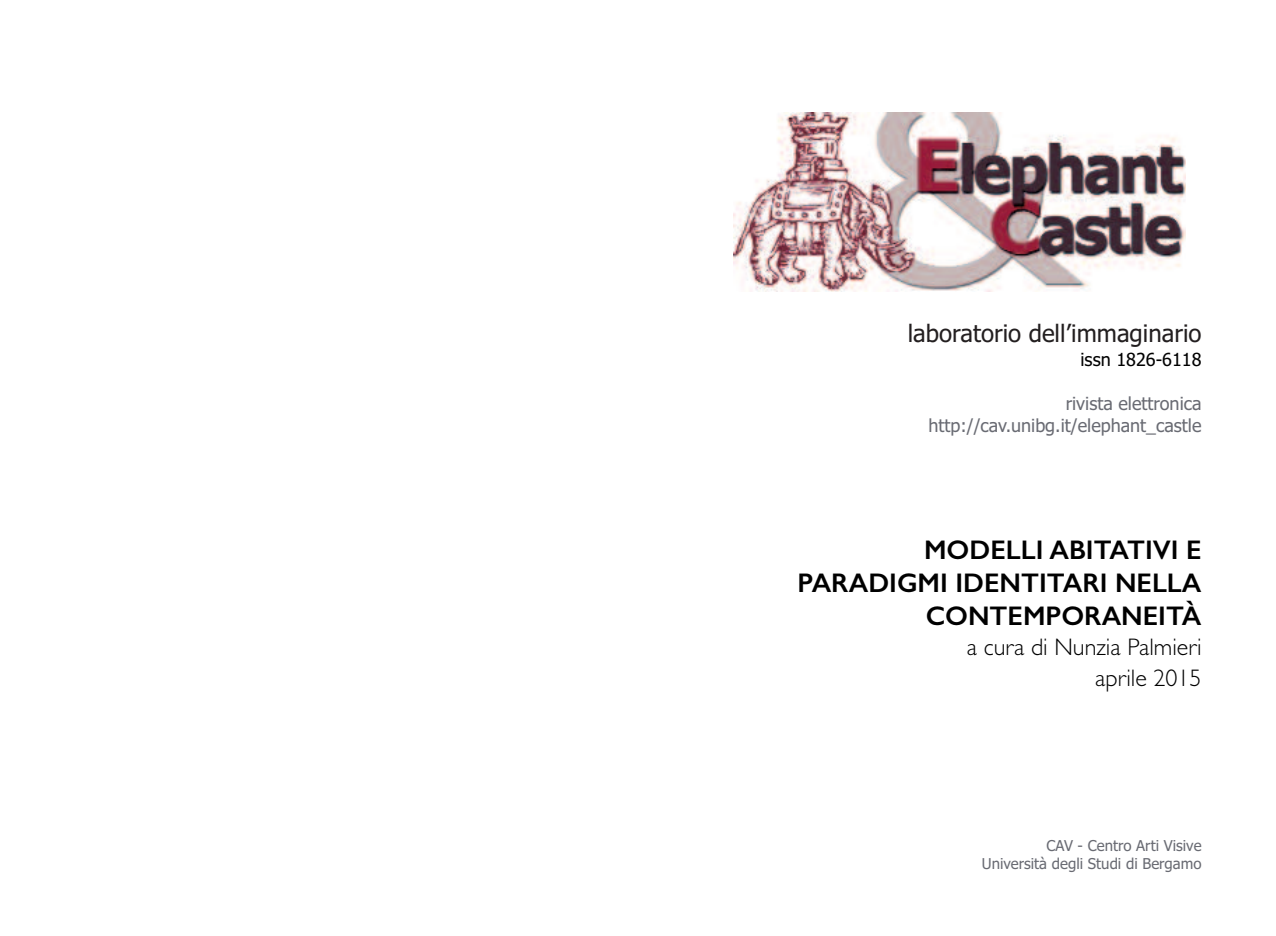
<style>
.page{position:relative;width:1276px;height:936px;background:#fff}
.page>*{position:absolute;margin:0;border:0;box-sizing:border-box;transform-origin:0 0}
.t1{font:600 27px/32.8px "Gill Sans";color:#000;text-align:right}
.t2{font:300 24px/31.3px "Gill Sans";color:#000;text-align:right}
.t3{font:24px "Tahoma";color:#231f20}
.t4{font:18px/22px "Tahoma";color:#696b73;text-align:right}
.t5{font:18px "Tahoma";color:#000}
.t6{font:15px/18.5px "Tahoma";color:#696b73;text-align:right}
</style>
<div class="page">
<img style="left:733px;top:113px;width:452px;height:179px">
<p class="t3" style="left:907px;top:319px;width:295px">laboratorio dell’immaginario</p>
<p class="t5" style="left:1080px;top:349px;width:122px">issn 1826-6118</p>
<p class="t4" style="left:928px;top:393px;width:274px">rivista elettronica http://cav.unibg.it/elephant_castle</p>
<p class="t1" style="left:797px;top:533px;width:405px">MODELLI ABITATIVI E<br>PARADIGMI IDENTITARI NELLA<br>CONTEMPORANEITÀ</p>
<p class="t2" style="left:967px;top:630px;width:236px">a cura di Nunzia Palmieri aprile 2015</p>
<p class="t6" style="left:982px;top:836px;width:221px">CAV - Centro Arti Visive<br>Università degli Studi di Bergamo</p>
</div>
